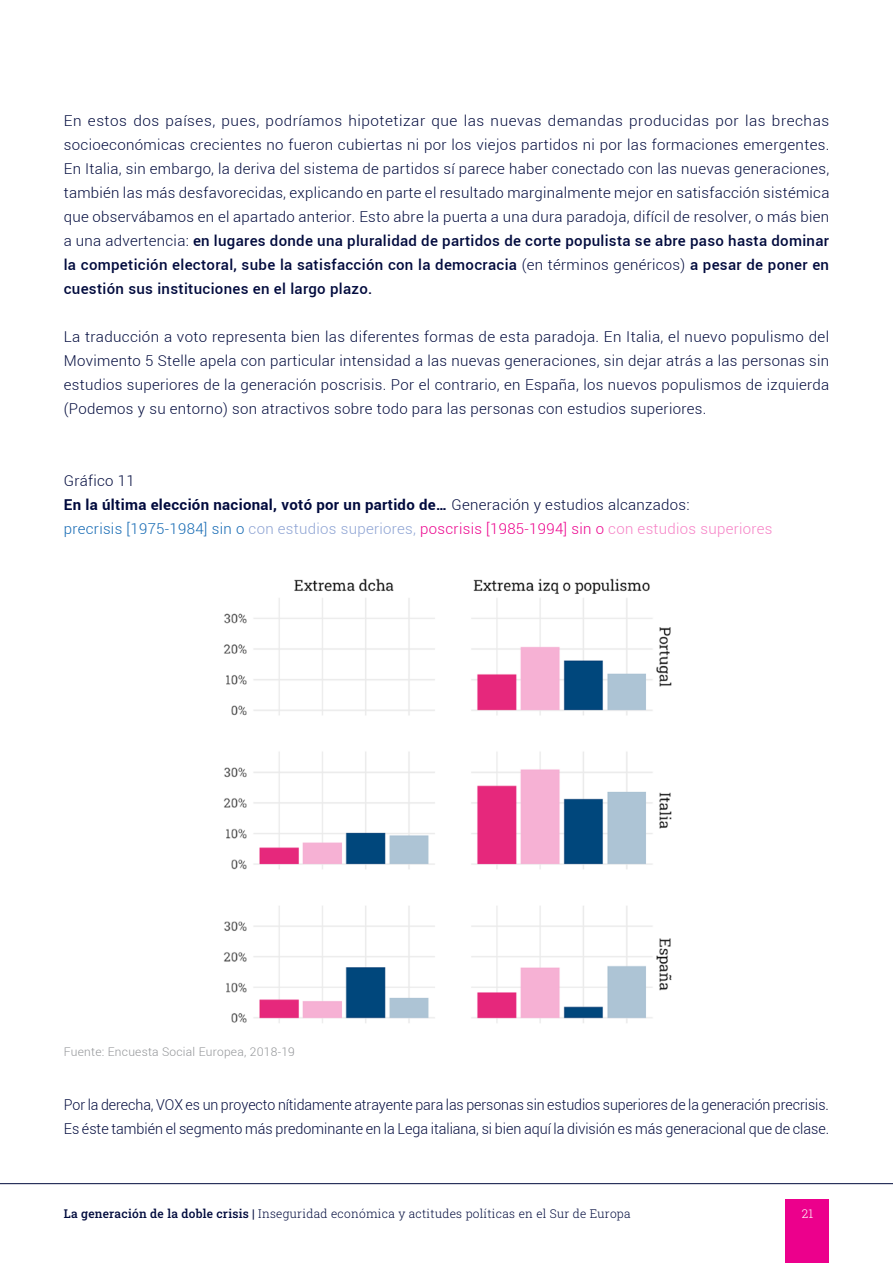
<style>
.page{position:relative;width:893px;height:1263px;background:#fff}
.page>*{position:absolute;margin:0;border:0;box-sizing:border-box;transform-origin:0 0}
.t1{font:300 15px/24px "Roboto";color:#000a3d;text-align:justify}
.t2{font:300 15px/24px "Roboto";color:#000a3d;scale:.95 1}
.t3{font:700 15px/24px "Roboto";letter-spacing:.02em;color:#000a3d}
.t4{font:300 12px "Roboto Slab";letter-spacing:.02em;color:#000b3d}
.t5{font:300 12px "Roboto";letter-spacing:.02em;color:#939598}
.t6{font:300 12px "Roboto Slab";color:#fff}
.s1{font-weight:500}
.s2{font-weight:300}
.s3{font-weight:300;color:#1268b3}
.s4{font-weight:300;color:#8ca2d3}
.s5{font-weight:300;color:#ec008c}
.s6{font-weight:300;color:#f680c5}
</style>
<div class="page">
<div style="left:786px;top:1199px;width:43px;height:64px;background:#ec008c"></div>
<hr style="left:0;top:1183px;width:893px;height:1px;background:#000b3d">
<img style="left:223px;top:578px;width:449px;height:445px">
<p class="t1" style="left:64px;top:109px;width:767px">En estos dos países, pues, podríamos hipotetizar que las nuevas demandas producidas por las brechas socioeconómicas crecientes no fueron cubiertas ni por los viejos partidos ni por las formaciones emergentes.<br>En Italia, sin embargo, la deriva del sistema de partidos sí parece haber conectado con las nuevas generaciones, también las más desfavorecidas, explicando en parte el resultado marginalmente mejor en satisfacción sistémica que observábamos en el apartado anterior. Esto abre la puerta a una dura paradoja, difícil de resolver, o más bien a una advertencia: <span class="s1">en lugares donde una pluralidad de partidos de corte populista se abre paso hasta dominar la competición electoral, sube la satisfacción con la democracia</span> (en términos genéricos) <span class="s1">a pesar de poner en cuestión sus instituciones en el largo plazo.</span></p>
<p class="t1" style="left:64px;top:325px;width:767px">La traducción a voto representa bien las diferentes formas de esta paradoja. En Italia, el nuevo populismo del Movimento 5 Stelle apela con particular intensidad a las nuevas generaciones, sin dejar atrás a las personas sin estudios superiores de la generación poscrisis. Por el contrario, en España, los nuevos populismos de izquierda (Podemos y su entorno) son atractivos sobre todo para las personas con estudios superiores.</p>
<p class="t3" style="left:64px;top:469px;width:710px"><span class="s2">Gráfico 11<br></span>En la última elección nacional, votó por un partido de… <span class="s2">Generación y estudios alcanzados:<br></span><span class="s3">precrisis [1975-1984] sin o</span> <span class="s4">con estudios superiores,</span> <span class="s5">poscrisis [1985-1994] sin o</span> <span class="s6">con estudios superiores</span></p>
<p class="t5" style="left:64px;top:1045px;width:233px">Fuente: Encuesta Social Europea, 2018-19</p>
<p class="t2" style="left:64px;top:1093px;width:807px">Por la derecha, VOX es un proyecto nítidamente atrayente para las personas sin estudios superiores de la generación precrisis.<br>Es éste también el segmento más predominante en la Lega italiana, si bien aquí la división es más generacional que de clase.</p>
<p class="t4" style="left:64px;top:1205px;width:568px"><span class="s1">La generación de la doble crisis |</span> Inseguridad económica y actitudes políticas en el Sur de Europa</p>
<p class="t6" style="left:802px;top:1205px;width:13px">21</p>
</div>
